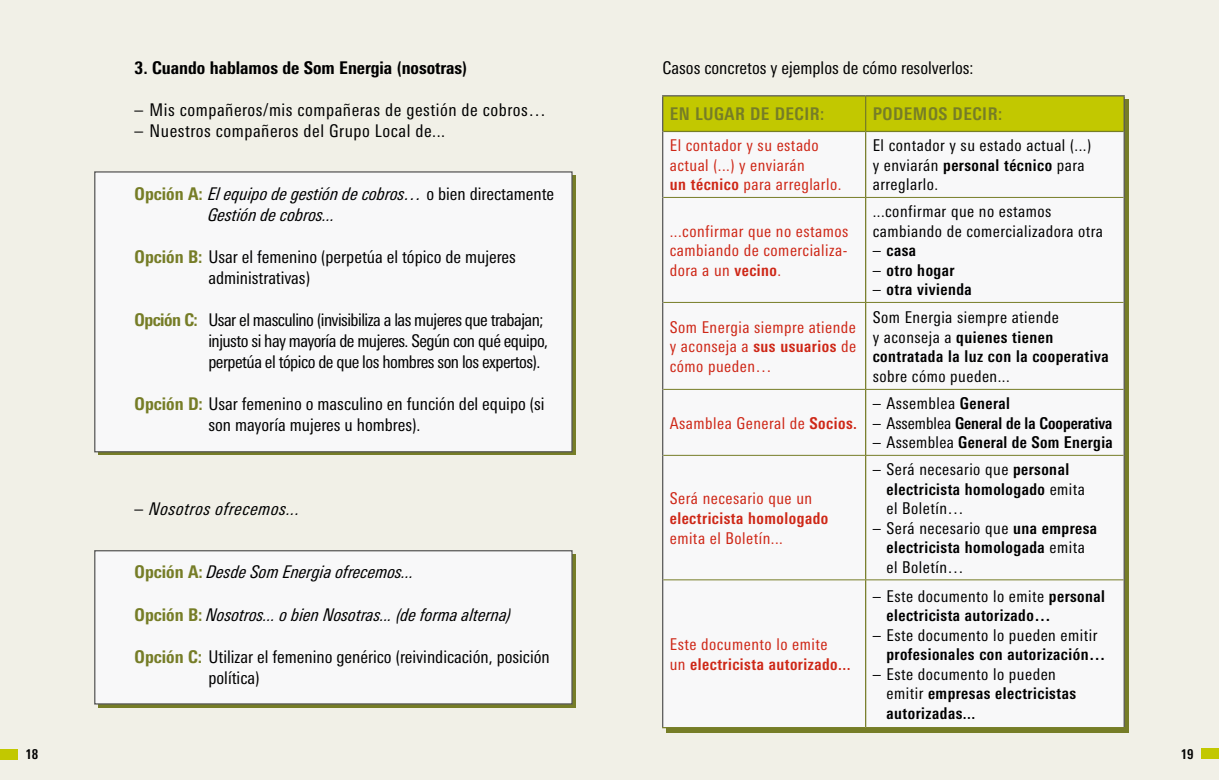
<style>
.page{position:relative;width:1219px;height:780px;background:#f1f0e7}
.page>*{position:absolute;margin:0;border:0;box-sizing:border-box;transform-origin:0 0}
.t1{font:condensed 17.5px/21px "LT Univers";color:#000}
.t2{font:italic condensed 17.5px/21px "LT Univers";color:#000}
.t3{font:condensed 17.5px/21px "LT Univers";letter-spacing:-.03em;color:#000}
.t4{font:condensed 17.5px "LT Univers";letter-spacing:.03em;color:#000}
.t5{font:800 condensed 17.5px "LT Univers";color:#000}
.t6{font:700 condensed 17.5px "LT Univers";color:#767d27}
.t7{font:italic condensed 17.5px "LT Univers";letter-spacing:.03em;color:#000}
.t8{font:condensed 16.25px/19.5px "LT Univers";letter-spacing:.03em;color:#000}
.t9{font:700 condensed 16.25px/19.5px "LT Univers";letter-spacing:.03em;color:#000}
.t10{font:condensed 16.25px/19.5px "LT Univers";letter-spacing:.03em;color:#ce2717;text-align:justify}
.t11{font:700 condensed 16.25px/19.5px "LT Univers";letter-spacing:.03em;color:#ce2717}
.t12{font:700 condensed 16.25px "LT Univers";color:#000}
.t13{font:700 condensed 13.75px "LT Univers";color:#000}
.s1{font-weight:800;font-style:normal;color:#767d27}
.s2{font-style:normal}
.s3{font-weight:800;color:#767d27}
.s4{font-weight:700}
.s5{font-weight:400}
</style>
<div class="page">
<svg style="left:98px;top:554px;width:478px;height:153px;background:#71772d"></svg>
<div style="left:94px;top:550px;width:479px;height:154px;background:#f8f8f9;border:1px solid #575756"></div>
<div style="left:94px;top:171px;width:479px;height:281px;background:#f8f8f9;border:1px solid #575756"></div>
<div style="left:663px;top:96px;width:460px;height:35px;background:#c2c800"></div>
<div style="left:663px;top:132px;width:460px;height:595px;background:#f8f8f9"></div>
<hr style="left:865px;top:96px;width:1px;height:35px;background:#767d27">
<hr style="left:663px;top:131px;width:203px;height:1px;background:#767d27">
<hr style="left:866px;top:131px;width:257px;height:1px;background:#767d27">
<hr style="left:865px;top:132px;width:1px;height:65px;background:#767d27">
<hr style="left:865px;top:198px;width:1px;height:104px;background:#767d27">
<hr style="left:865px;top:303px;width:1px;height:86px;background:#767d27">
<hr style="left:865px;top:455px;width:1px;height:124px;background:#767d27">
<hr style="left:865px;top:580px;width:1px;height:147px;background:#767d27">
<hr style="left:662px;top:727px;width:204px;height:1px;background:#767d27">
<hr style="left:866px;top:727px;width:259px;height:1px;background:#767d27">
<hr style="left:662px;top:95px;width:204px;height:1px;background:#575756">
<hr style="left:662px;top:96px;width:1px;height:35px;background:#575756">
<hr style="left:866px;top:95px;width:259px;height:1px;background:#575756">
<hr style="left:1123px;top:96px;width:2px;height:35px;background:#575756">
<hr style="left:662px;top:131px;width:1px;height:66px;background:#575756">
<hr style="left:1123px;top:131px;width:2px;height:66px;background:#575756">
<hr style="left:662px;top:197px;width:1px;height:105px;background:#575756">
<hr style="left:1123px;top:197px;width:2px;height:105px;background:#575756">
<hr style="left:662px;top:302px;width:1px;height:87px;background:#575756">
<hr style="left:1123px;top:302px;width:2px;height:87px;background:#575756">
<hr style="left:662px;top:389px;width:1px;height:66px;background:#575756">
<hr style="left:662px;top:455px;width:1px;height:125px;background:#575756">
<hr style="left:1123px;top:455px;width:2px;height:125px;background:#575756">
<hr style="left:662px;top:580px;width:1px;height:147px;background:#575756">
<hr style="left:1123px;top:580px;width:2px;height:147px;background:#575756">
<hr style="left:663px;top:197px;width:203px;height:1px;background:#767d27">
<hr style="left:866px;top:197px;width:257px;height:1px;background:#767d27">
<hr style="left:663px;top:302px;width:203px;height:1px;background:#767d27">
<hr style="left:865px;top:389px;width:1px;height:66px;background:#767d27">
<hr style="left:866px;top:389px;width:257px;height:1px;background:#767d27">
<hr style="left:866px;top:302px;width:257px;height:1px;background:#767d27">
<hr style="left:1123px;top:389px;width:2px;height:66px;background:#575756">
<hr style="left:866px;top:455px;width:257px;height:1px;background:#767d27">
<hr style="left:663px;top:389px;width:203px;height:1px;background:#767d27">
<hr style="left:663px;top:455px;width:203px;height:1px;background:#767d27">
<hr style="left:663px;top:579px;width:203px;height:1px;background:#767d27">
<hr style="left:866px;top:579px;width:257px;height:1px;background:#767d27">
<div style="left:1201px;top:748px;width:18px;height:11px;background:#c2c800"></div>
<div style="left:0;top:749px;width:18px;height:10px;background:#c2c800"></div>
<p class="t5" style="left:135px;top:57px;width:334px">3. Cuando hablamos de Som Energia (nosotras)</p>
<p class="t4" style="left:135px;top:100px;width:413px">– Mis compañeros/mis compañeras de gestión de cobros…</p>
<p class="t4" style="left:135px;top:121px;width:312px">– Nuestros compañeros del Grupo Local de...</p>
<p class="t2" style="left:208px;top:183px;width:347px;text-indent:-74px"><span class="s1">Opción A:</span> El equipo de gestión de cobros… <span class="s2">o bien directamente<br></span>Gestión de cobros...</p>
<p class="t1" style="left:208px;top:246px;width:309px;text-indent:-74px"><span class="s3">Opción B:</span> Usar el femenino (perpetúa el tópico de mujeres administrativas)</p>
<p class="t3" style="left:208px;top:309px;width:341px;text-indent:-74px"><span class="s3">Opción C:</span> Usar el masculino (invisibiliza a las mujeres que trabajan; injusto si hay mayoría de mujeres. Según con qué equipo, perpetúa el tópico de que los hombres son los expertos).</p>
<p class="t1" style="left:208px;top:393px;width:338px;text-indent:-74px"><span class="s3">Opción D:</span> Usar femenino o masculino en función del equipo (si son mayoría mujeres u hombres).</p>
<p class="t7" style="left:135px;top:499px;width:167px"><span class="s2">–</span> Nosotros ofrecemos...</p>
<p class="t2" style="left:135px;top:561px;width:281px"><span class="s1">Opción A:</span> Desde Som Energia ofrecemos...</p>
<p class="t2" style="left:135px;top:603px;width:378px"><span class="s1">Opción B:</span> Nosotros... o bien Nosotras... (de forma alterna)</p>
<p class="t1" style="left:208px;top:645px;width:343px;text-indent:-74px"><span class="s3">Opción C:</span> Utilizar el femenino genérico (reivindicación, posición política)</p>
<p class="t1" style="left:663px;top:57px;width:312px">Casos concretos y ejemplos de cómo resolverlos:</p>
<p class="t6" style="left:670px;top:104px;width:56px">En lugar</p>
<p class="t6" style="left:750px;top:104px;width:45px">de decir</p>
<p class="t6" style="left:820px;top:104px;width:6px">:</p>
<p class="t6" style="left:873px;top:104px;width:100px">Podemos decir</p>
<p class="t6" style="left:998px;top:104px;width:6px">:</p>
<p class="t10" style="left:670px;top:136px;width:173px;text-align:left">El contador y su estado actual (...) y enviarán<br><span class="s4">un técnico</span> para arreglarlo.</p>
<p class="t8" style="left:873px;top:136px;width:220px">El contador y su estado actual (...) y enviarán <span class="s4">personal técnico</span> para arreglarlo.</p>
<p class="t10" style="left:670px;top:221px;width:180px">...confirmar que no estamos cambiando de comercializa&shy;dora a un <span class="s4">vecino</span>.</p>
<p class="t8" style="left:873px;top:202px;width:232px">...confirmar que no estamos cambiando de comercializadora otra</p>
<p class="t9" style="left:873px;top:241px;width:45px"><span class="s5">–</span> casa</p>
<p class="t9" style="left:873px;top:260px;width:83px"><span class="s5">–</span> otro hogar</p>
<p class="t9" style="left:873px;top:280px;width:100px"><span class="s5">–</span> otra vivienda</p>
<p class="t10" style="left:670px;top:317px;width:188px">Som Energia siempre atiende y aconseja a <span class="s4">sus usuarios</span> de cómo pueden…</p>
<p class="t9" style="left:873px;top:307px;width:237px"><span class="s5">Som Energia siempre atiende<br>y aconseja a</span> quienes tienen contratada la luz con la cooperativa</p>
<p class="t8" style="left:873px;top:366px;width:138px">sobre cómo pueden...</p>
<p class="t10" style="left:670px;top:413px;width:189px">Asamblea General de <span class="s4">Socios.</span></p>
<p class="t10" style="left:670px;top:489px;width:144px">Será necesario que un</p>
<p class="t11" style="left:670px;top:508px;width:160px">electricista homologado</p>
<p class="t10" style="left:670px;top:528px;width:115px">emita el Boletín...</p>
<p class="t11" style="left:670px;top:634px;width:182px"><span class="s5">Este documento lo emite<br>un</span> electricista autorizado...</p>
<p class="t8" style="left:873px;top:393px;width:139px">– Assemblea <span class="s4">General</span></p>
<p class="t12" style="left:873px;top:413px;width:241px"><span class="s5">– Assemblea</span> General de la Cooperativa</p>
<p class="t9" style="left:873px;top:432px;width:241px"><span class="s5">– Assemblea</span> General de Som Energia</p>
<p class="t8" style="left:886px;top:459px;width:200px;text-indent:-14px">– Será necesario que <span class="s4">personal electricista homologado</span> emita el Boletín…</p>
<p class="t8" style="left:886px;top:518px;width:212px;text-indent:-14px">– Será necesario que <span class="s4">una empresa electricista homologada</span> emita el Boletín…</p>
<p class="t9" style="left:886px;top:586px;width:220px;text-indent:-14px"><span class="s5">– Este documento lo emite</span> personal electricista autorizado…</p>
<p class="t8" style="left:873px;top:625px;width:226px">– Este documento lo pueden emitir</p>
<p class="t9" style="left:886px;top:644px;width:220px">profesionales con autorización…</p>
<p class="t9" style="left:886px;top:664px;width:191px;text-indent:-14px"><span class="s5">– Este documento lo pueden emitir</span> empresas electricistas autorizadas...</p>
<p class="t13" style="left:25px;top:746px;width:14px">18</p>
<p class="t13" style="left:1181px;top:745px;width:14px">19</p>
</div>
